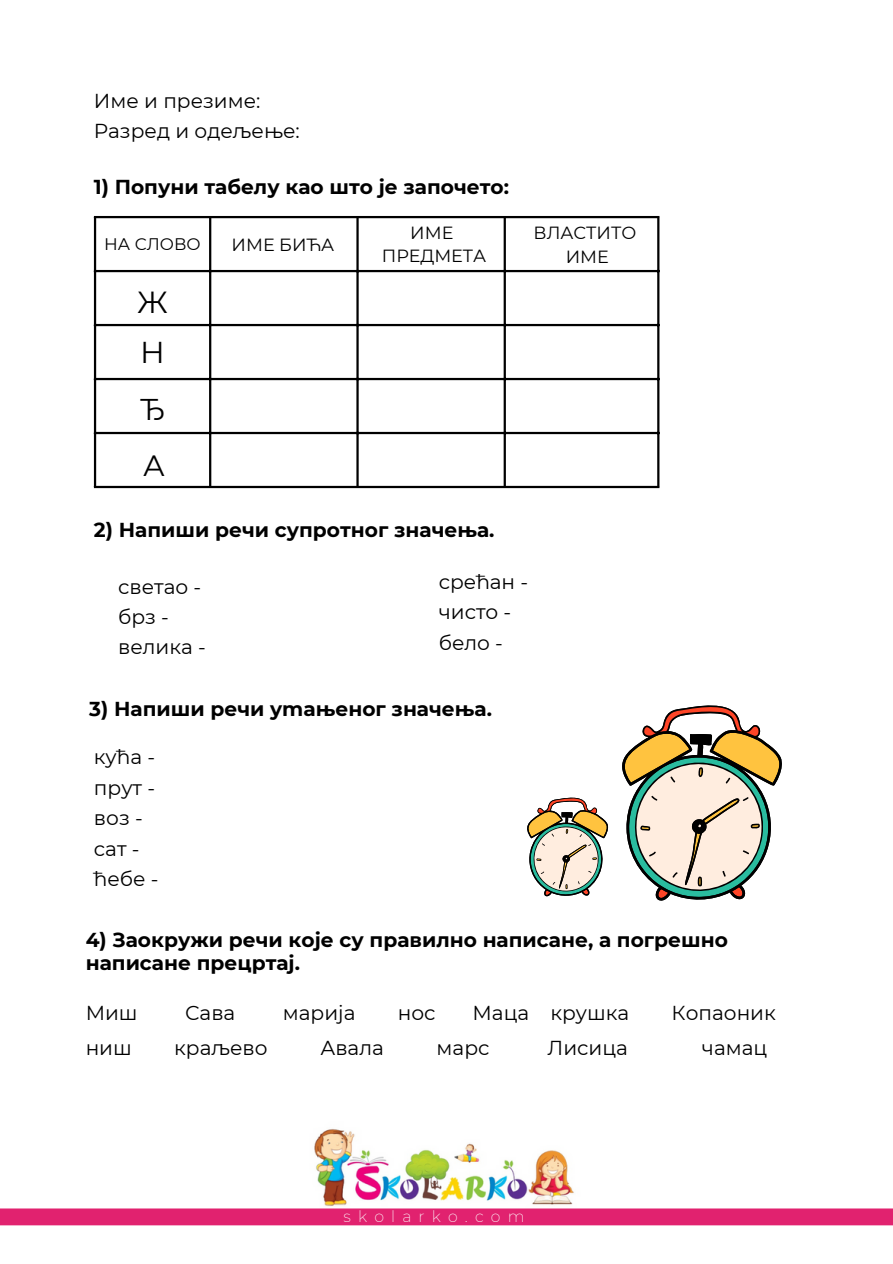
<style>
.page{position:relative;width:893px;height:1264px;background:#fff}
.page>*{position:absolute;margin:0;border:0;box-sizing:border-box;transform-origin:0 0}
.t1{font:30.45px "Montserrat";color:#000}
.t2{font:30.15px "Montserrat";color:#000}
.t3{font:30px "Montserrat";color:#000}
.t4{font:29.25px "Montserrat";color:#000}
.t5{font:700 20.1px/22.5px "Montserrat";color:#000}
.t6{font:20.1px "Montserrat";color:#000}
.t7{font:17.55px "Montserrat";color:#000}
.t8{font:16.8px "Montserrat";color:#000}
.t9{font:200 15.75px "Montserrat";letter-spacing:.455em;color:#fff}
</style>
<div class="page">
<img style="left:314px;top:1129px;width:260px;height:77px">
<div style="left:0;top:1208px;width:892px;height:17px;background:#e1226f"></div>
<hr style="left:94px;top:218px;width:2px;height:268px;background:#000">
<hr style="left:209px;top:218px;width:2px;height:268px;background:#000">
<hr style="left:356px;top:218px;width:2px;height:268px;background:#000">
<hr style="left:503px;top:218px;width:3px;height:268px;background:#000">
<hr style="left:657px;top:218px;width:2px;height:268px;background:#000">
<hr style="left:94px;top:216px;width:565px;height:2px;background:#000">
<hr style="left:94px;top:270px;width:565px;height:2px;background:#000">
<hr style="left:94px;top:324px;width:565px;height:2px;background:#000">
<hr style="left:94px;top:378px;width:565px;height:2px;background:#000">
<hr style="left:94px;top:432px;width:565px;height:2px;background:#000">
<hr style="left:94px;top:486px;width:565px;height:2px;background:#000">
<svg style="left:527px;top:705px;width:255px;height:196px"></svg>
<p class="t6" style="left:94px;top:88px;width:168px">Име и презиме:</p>
<p class="t6" style="left:94px;top:119px;width:207px">Разред и одељење:</p>
<p class="t5" style="left:94px;top:176px;width:416px">1) Попуни табелу као што је започето:</p>
<p class="t8" style="left:104px;top:234px;width:98px">НА СЛОВО</p>
<p class="t7" style="left:231px;top:234px;width:104px">ИМЕ БИЋА</p>
<p class="t1" style="left:137px;top:283px;width:32px">Ж</p>
<p class="t2" style="left:140px;top:333px;width:26px">Н</p>
<p class="t3" style="left:140px;top:391px;width:26px">Ђ</p>
<p class="t4" style="left:143px;top:448px;width:23px">А</p>
<p class="t7" style="left:410px;top:222px;width:44px">ИМЕ</p>
<p class="t7" style="left:382px;top:245px;width:106px">ПРЕДМЕТА</p>
<p class="t7" style="left:533px;top:222px;width:104px">ВЛАСТИТО</p>
<p class="t7" style="left:565px;top:246px;width:44px">ИМЕ</p>
<p class="t5" style="left:94px;top:518px;width:402px">2) Напиши речи супротног значења.</p>
<p class="t6" style="left:118px;top:574px;width:85px">светао -</p>
<p class="t6" style="left:118px;top:604px;width:52px">брз -</p>
<p class="t6" style="left:118px;top:635px;width:89px">велика -</p>
<p class="t6" style="left:438px;top:569px;width:91px">срећан -</p>
<p class="t6" style="left:438px;top:600px;width:74px">чисто -</p>
<p class="t6" style="left:438px;top:630px;width:66px">бело -</p>
<p class="t5" style="left:89px;top:697px;width:404px">3) Напиши речи ymaњеног значења.</p>
<p class="t6" style="left:94px;top:745px;width:63px">кућа -</p>
<p class="t6" style="left:94px;top:775px;width:63px">прут -</p>
<p class="t6" style="left:94px;top:805px;width:50px">воз -</p>
<p class="t6" style="left:94px;top:836px;width:47px">сат -</p>
<p class="t6" style="left:94px;top:866px;width:66px">ћебе -</p>
<p class="t5" style="left:86px;top:928px;width:643px">4) Заокружи речи које су правилно написане, а погрешно написане прецртај.</p>
<p class="t6" style="left:86px;top:1000px;width:53px">Миш</p>
<p class="t6" style="left:185px;top:1000px;width:52px">Сава</p>
<p class="t6" style="left:283px;top:1000px;width:74px">марија</p>
<p class="t6" style="left:398px;top:1000px;width:39px">нос</p>
<p class="t6" style="left:472px;top:1000px;width:158px">Маца крушка</p>
<p class="t6" style="left:671px;top:1000px;width:106px">Копаоник</p>
<p class="t6" style="left:86px;top:1035px;width:48px">ниш</p>
<p class="t6" style="left:174px;top:1035px;width:95px">краљево</p>
<p class="t6" style="left:320px;top:1035px;width:65px">Авала</p>
<p class="t6" style="left:436px;top:1035px;width:54px">марс</p>
<p class="t6" style="left:547px;top:1035px;width:82px">Лисица</p>
<p class="t6" style="left:702px;top:1035px;width:67px">чамац</p>
<p class="t9" style="left:343px;top:1206px;width:182px">skolarko.com</p>
</div>
